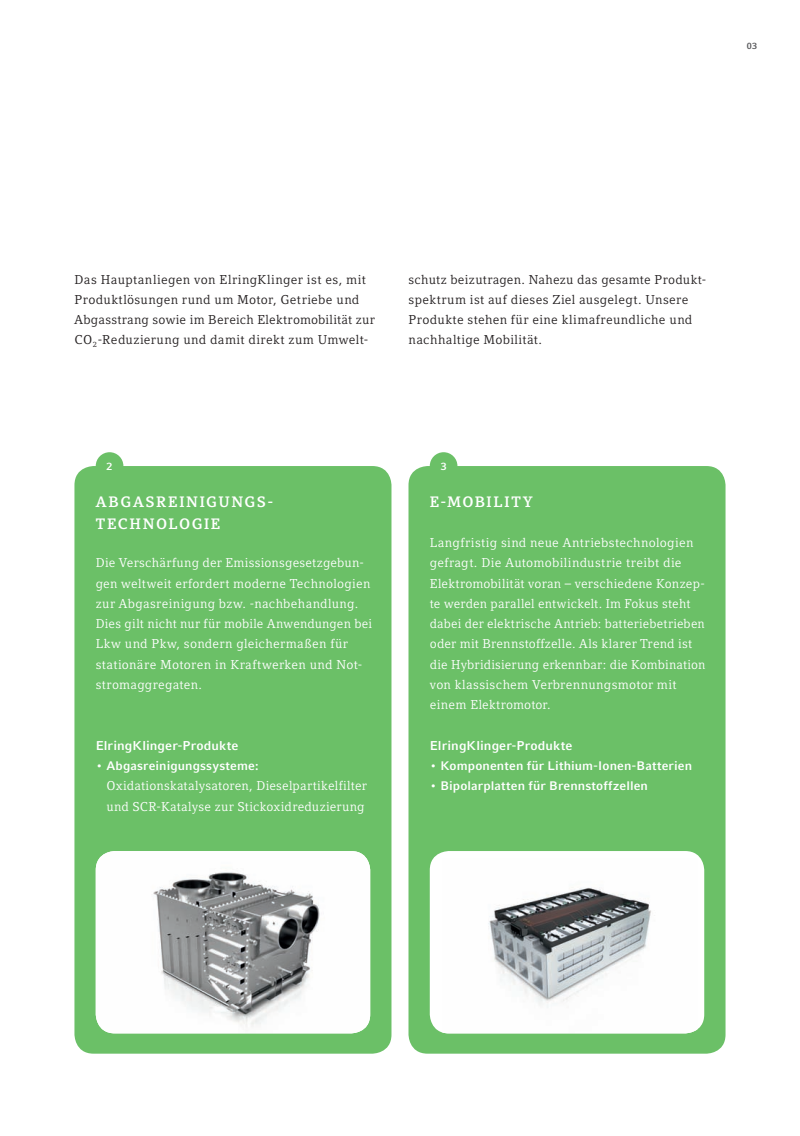
<style>
.page{position:relative;width:800px;height:1136px;background:#fff}
.page>*{position:absolute;margin:0;border:0;box-sizing:border-box;transform-origin:0 0}
.t1{font:700 15px/22.5px "Compatil Letter LT Pro";letter-spacing:.11em;color:#fff}
.t2{font:12.75px/20.2px "Compatil Letter LT Pro";letter-spacing:.02em;color:#fff}
.t3{font:12.75px/20.2px "Compatil Letter LT Pro";letter-spacing:.025em;color:#231f20}
.t4{font:700 12.75px "Compatil Fact LT Pro";letter-spacing:.01em;color:#fff}
.t5{font:700 12.3px "Compatil Fact LT Pro";letter-spacing:.01em;color:#fff}
.t6{font:700 10.5px "Compatil Fact LT Pro";color:#fff}
.t7{font:700 9px "Compatil Fact LT Pro";color:#57585a}
.s1{font-family:"Compatil Letter LT Pro";font-weight:400;font-size:12.75px}
</style>
<div class="page">
<div style="left:96px;top:452px;width:27px;height:28px;background:#6bc067;border-radius:50%"></div>
<div style="left:429px;top:452px;width:28px;height:28px;background:#6bc067;border-radius:50%"></div>
<div style="left:74px;top:466px;width:317px;height:587px;background:#6bc067;border-radius:19px"></div>
<div style="left:408px;top:466px;width:317px;height:587px;background:#6bc067;border-radius:19px"></div>
<div style="left:429px;top:850px;width:275px;height:183px;background:#fff;border-radius:19px"></div>
<img style="left:442px;top:887px;width:255px;height:146px">
<img style="left:96px;top:851px;width:274px;height:182px">
<p class="t7" style="left:746px;top:41px;width:12px">03</p>
<p class="t3" style="left:74px;top:269px;width:302px">Das Hauptanliegen von ElringKlinger ist es, mit Produktlösungen rund um Motor, Getriebe und Abgasstrang sowie im Bereich Elektromobilität zur CO<sub>2</sub>-Reduzierung und damit direkt zum Umwelt-</p>
<p class="t3" style="left:408px;top:269px;width:299px">schutz beizutragen. Nahezu das gesamte Produkt&shy;spektrum ist auf dieses Ziel ausgelegt. Unsere Produkte stehen für eine klimafreundliche und nachhaltige Mobilität.</p>
<p class="t6" style="left:107px;top:460px;width:7px">2</p>
<p class="t6" style="left:440px;top:460px;width:7px">3</p>
<p class="t1" style="left:96px;top:490px;width:179px">ABGASREINIGUNGS-<br>TECHNOLOGIE</p>
<p class="t2" style="left:96px;top:553px;width:278px">Die Verschärfung der Emissionsgesetzgebun&shy;gen weltweit erfordert moderne Technologien zur Abgasreinigung bzw. -nachbehandlung.<br>Dies gilt nicht nur für mobile Anwendungen bei Lkw und Pkw, sondern gleichermaßen für stationäre Motoren in Kraftwerken und Not&shy;stromaggregaten.</p>
<p class="t4" style="left:96px;top:737px;width:144px">elringKlinger-Produkte</p>
<p class="t5" style="left:96px;top:758px;width:164px"><span class="s1">•</span> abgasreinigungssysteme:</p>
<p class="t2" style="left:106px;top:775px;width:262px">Oxidationskatalysatoren, Dieselpartikelfilter und SCR-Katalyse zur Stickoxidreduzierung</p>
<p class="t1" style="left:429px;top:490px;width:104px">E-MOBILITY</p>
<p class="t2" style="left:429px;top:532px;width:277px">Langfristig sind neue Antriebstechnologien gefragt. Die Automobilindustrie treibt die Elektromobilität voran – verschiedene Konzep&shy;te werden parallel entwickelt. Im Fokus steht dabei der elektrische Antrieb: batteriebetrieben oder mit Brennstoffzelle. Als klarer Trend ist die Hybridisierung erkennbar: die Kombination von klassischem Verbrennungsmotor mit einem Elektromotor.</p>
<p class="t4" style="left:429px;top:737px;width:144px">elringKlinger-Produkte</p>
<p class="t5" style="left:429px;top:758px;width:264px"><span class="s1">•</span> Komponenten für lithium-ionen-batterien</p>
<p class="t5" style="left:429px;top:778px;width:220px"><span class="s1">•</span> bipolarplatten für brennstoffzellen</p>
</div>
